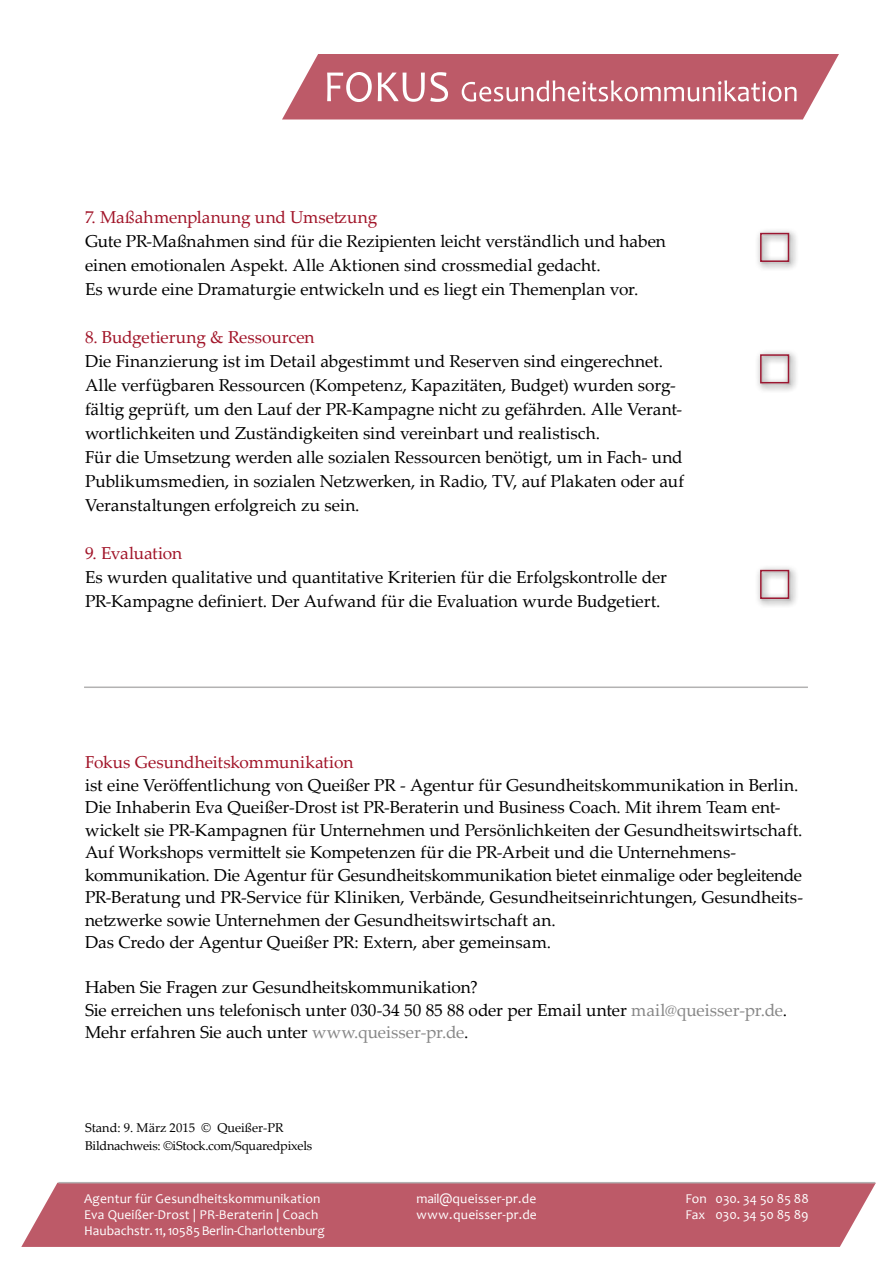
<style>
.page{position:relative;width:893px;height:1263px;background:#fff}
.page>*{position:absolute;margin:0;border:0;box-sizing:border-box;transform-origin:0 0}
.t1{font:17.25px/24px "Palatino Linotype";letter-spacing:-.005em;color:#000}
.t2{font:17.25px "Palatino Linotype";letter-spacing:-.005em;color:#a11428}
.t3{font:13.5px/16.2px "Candara";letter-spacing:.01em;color:#fff}
.t4{font:12.75px "Palatino Linotype";letter-spacing:-.02em;color:#000}
.t5{font:12.75px "Palatino Linotype";color:#000}
.s1{color:#878787}
</style>
<div class="page">
<svg style="left:21px;top:1183px;width:855px;height:64px;background:#bf616f"></svg>
<hr style="left:58px;top:1182px;width:817px;height:1px;background:#b3b2b2">
<svg style="left:282px;top:54px;width:557px;height:65px;background:#c6717d"></svg>
<div style="left:754px;top:227px;width:45px;height:45px;background:#000;opacity:.45"></div>
<div style="left:760px;top:233px;width:29px;height:29px;border:2px solid #9b1731"></div>
<div style="left:754px;top:564px;width:45px;height:45px;background:#000;opacity:.45"></div>
<div style="left:760px;top:570px;width:29px;height:29px;border:2px solid #9b1731"></div>
<div style="left:754px;top:349px;width:45px;height:45px;background:#000;opacity:.45"></div>
<div style="left:760px;top:354px;width:29px;height:29px;border:2px solid #9b1731"></div>
<hr style="left:84px;top:686px;width:724px;height:2px;background:#b3b2b2">
<p class="t2" style="left:85px;top:205px;width:294px">7. Maßahmenplanung und Umsetzung</p>
<p class="t1" style="left:85px;top:229px;width:582px">Gute PR-Maßnahmen sind für die Rezipienten leicht verständlich und haben einen emotionalen Aspekt. Alle Aktionen sind crossmedial gedacht.</p>
<p class="t1" style="left:85px;top:277px;width:555px">Es wurde eine Dramaturgie entwickeln und es liegt ein Themenplan vor.</p>
<p class="t2" style="left:85px;top:325px;width:231px">8. Budgetierung &amp; Ressourcen</p>
<p class="t1" style="left:85px;top:349px;width:579px">Die Finanzierung ist im Detail abgestimmt und Reserven sind eingerechnet.</p>
<p class="t1" style="left:85px;top:373px;width:599px">Alle verfügbaren Ressourcen (Kompetenz, Kapazitäten, Budget) wurden sorg&shy;fältig geprüft, um den Lauf der PR-Kampagne nicht zu gefährden. Alle Verant&shy;wortlichkeiten und Zuständigkeiten sind vereinbart und realistisch.</p>
<p class="t1" style="left:85px;top:445px;width:601px;text-align:justify">Für die Umsetzung werden alle sozialen Ressourcen benötigt, um in Fach- und Publikumsmedien, in sozialen Netzwerken, in Radio, TV, auf Plakaten oder auf Veranstaltungen erfolgreich zu sein.</p>
<p class="t2" style="left:85px;top:541px;width:99px">9. Evaluation</p>
<p class="t1" style="left:85px;top:565px;width:583px">Es wurden qualitative und quantitative Kriterien für die Erfolgskontrolle der<br>PR-Kampagne definiert. Der Aufwand für die Evaluation wurde Budgetiert.</p>
<p class="t2" style="left:85px;top:750px;width:270px">Fokus Gesundheitskommunikation</p>
<p class="t1" style="left:85px;top:772px;width:715px">ist eine Veröffentlichung von Queißer PR - Agentur für Gesundheitskommunikation in Berlin.</p>
<p class="t1" style="left:85px;top:795px;width:719px;line-height:22.5px">Die Inhaberin Eva Queißer-Drost ist PR-Beraterin und Business Coach. Mit ihrem Team ent&shy;wickelt sie PR-Kampagnen für Unternehmen und Persönlichkeiten der Gesundheitswirtschaft.<br>Auf Workshops vermittelt sie Kompetenzen für die PR-Arbeit und die Unternehmens-</p>
<p class="t1" style="left:85px;top:863px;width:719px;line-height:22.5px;text-align:justify">kommunikation. Die Agentur für Gesundheitskommunikation bietet einmalige oder begleitende PR-Beratung und PR-Service für Kliniken, Verbände, Gesundheitseinrichtungen, Gesundheits&shy;netzwerke sowie Unternehmen der Gesundheitswirtschaft an.</p>
<p class="t1" style="left:85px;top:930px;width:467px">Das Credo der Agentur Queißer PR: Extern, aber gemeinsam.</p>
<p class="t1" style="left:85px;top:975px;width:394px">Haben Sie Fragen zur Gesundheitskommunikation?</p>
<p class="t1" style="left:85px;top:998px;width:703px;line-height:22.5px">Sie erreichen uns telefonisch unter 030-34 50 85 88 oder per Email unter <span class="s1">mail@queisser-pr.de</span>.<br>Mehr erfahren Sie auch unter <span class="s1">www.queisser-pr.de</span>.</p>
<p class="t5" style="left:85px;top:1118px;width:200px">Stand: 9. März 2015 © Queißer-PR</p>
<p class="t4" style="left:85px;top:1136px;width:229px">Bildnachweis: ©iStock.com/Squaredpixels</p>
<p class="t3" style="left:417px;top:1190px;width:122px">mail@queisser-pr.de www.queisser-pr.de</p>
<p class="t3" style="left:84px;top:1190px;width:242px">Agentur für Gesundheitskommunikation<br>Eva Queißer-Drost | PR-Beraterin | Coach<br>Haubachstr. 11, 10585 Berlin-Charlottenburg</p>
<p class="t3" style="left:685px;top:1190px;width:125px">Fon 030. 34 50 85 88<br>Fax 030. 34 50 85 89</p>
</div>
